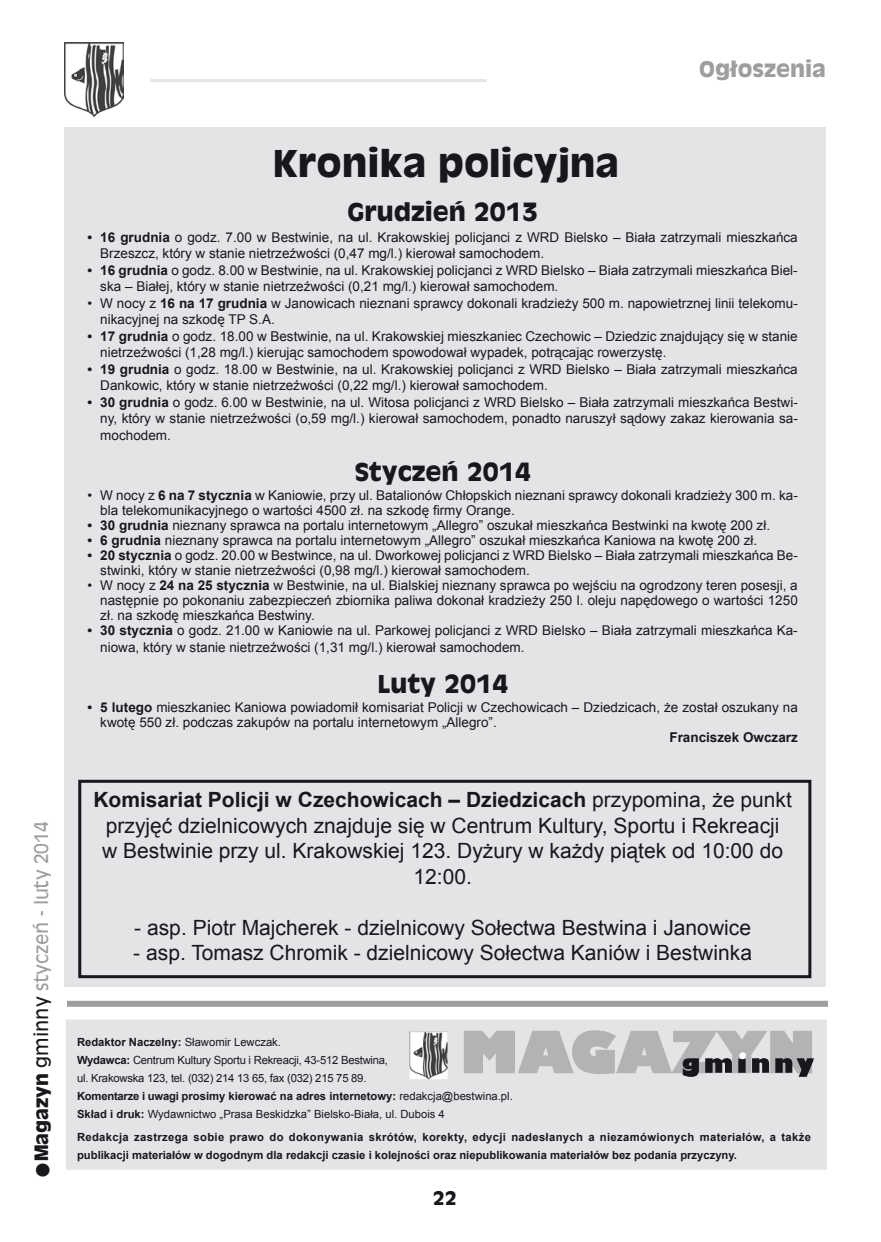
<style>
.page{position:relative;width:881px;height:1242px;background:#fff}
.page>*{position:absolute;margin:0;border:0;box-sizing:border-box;transform-origin:0 0}
.t1{font:700 36px "Antique Olive";color:#1a171c}
.t2{font:700 24px "Antique Olive";color:#1a171c}
.t3{font:21px/25.5px "Arial";color:#1a171c;text-align:center}
.t4{font:700 21px "Antique Olive";color:#9d9ea0}
.t5{font:18px "Antique Olive";color:#9d9ea0}
.t6{font:700 18px "Antique Olive";color:#1a171c}
.t7{font:13.5px/16.5px "Arial";color:#1a171c}
.t8{font:700 13.5px "Arial";color:#1a171c}
.t9{font:11.25px/18px "Arial";letter-spacing:-.02em;color:#1a171c}
.t10{font:700 11.25px/18px "Arial";color:#1a171c}
.s1{font-weight:700;font-size:36px;color:#1a171c}
.s2{font-weight:700;color:#1a171c}
.s3{color:#1a171c}
.s4{font-weight:700}
</style>
<div class="page">
<img style="left:64px;top:43px;width:59px;height:73px">
<hr style="left:150px;top:79px;width:336px;height:3px;background:#e3e4e5">
<div style="left:64px;top:128px;width:761px;height:859px;background:#e3e4e5"></div>
<div style="left:67px;top:1000px;width:760px;height:6px;background:#9d9ea0"></div>
<div style="left:66px;top:1019px;width:760px;height:150px;background:#e3e4e5;border:2px solid #e3e4e5"></div>
<svg style="left:464px;top:1030px;width:349px;height:47px"></svg>
<img style="left:409px;top:1031px;width:38px;height:48px">
<div style="left:78px;top:780px;width:733px;height:198px;border:3px solid #1a171c"></div>
<h3 class="t4" style="left:699px;top:55px;width:128px">Ogłoszenia</h3>
<h3 class="t5" style="left:30px;top:1179px;width:359px;rotate:-90deg"><span class="s1">•</span><span class="s2">Magazyn</span> <span class="s3">gminny</span> styczeń - luty 2014</h3>
<h1 class="t1" style="left:272px;top:140px;width:347px">Kronika policyjna</h1>
<h2 class="t2" style="left:347px;top:196px;width:191px">Grudzień 2013</h2>
<p class="t7" style="left:100px;top:229px;width:698px;text-indent:-13px"><span class="s4">• 16 grudnia</span> o godz. 7.00 w Bestwinie, na ul. Krakowskiej policjanci z WRD Bielsko – Biała zatrzymali mieszkańca<br>Brzeszcz, który w stanie nietrzeźwości (0,47 mg/l.) kierował samochodem.</p>
<p class="t7" style="left:100px;top:262px;width:698px;text-indent:-13px"><span class="s4">• 16 grudnia</span> o godz. 8.00 w Bestwinie, na ul. Krakowskiej policjanci z WRD Bielsko – Biała zatrzymali mieszkańca Biel&shy;ska – Białej, który w stanie nietrzeźwości (0,21 mg/l.) kierował samochodem.</p>
<p class="t7" style="left:100px;top:295px;width:698px;text-indent:-13px">• W nocy z <span class="s4">16 na 17 grudnia</span> w Janowicach nieznani sprawcy dokonali kradzieży 500 m. napowietrznej linii telekomu&shy;nikacyjnej na szkodę TP S.A.</p>
<p class="t7" style="left:100px;top:328px;width:698px;text-indent:-13px"><span class="s4">• 17 grudnia</span> o godz. 18.00 w Bestwinie, na ul. Krakowskiej mieszkaniec Czechowic – Dziedzic znajdujący się w stanie nietrzeźwości (1,28 mg/l.) kierując samochodem spowodował wypadek, potrącając rowerzystę.</p>
<p class="t7" style="left:100px;top:361px;width:698px;text-indent:-13px"><span class="s4">• 19 grudnia</span> o godz. 18.00 w Bestwinie, na ul. Krakowskiej policjanci z WRD Bielsko – Biała zatrzymali mieszkańca<br>Dankowic, który w stanie nietrzeźwości (0,22 mg/l.) kierował samochodem.</p>
<p class="t7" style="left:100px;top:394px;width:698px;text-align:justify;text-indent:-13px"><span class="s4">• 30 grudnia</span> o godz. 6.00 w Bestwinie, na ul. Witosa policjanci z WRD Bielsko – Biała zatrzymali mieszkańca Bestwi&shy;ny, który w stanie nietrzeźwości (o,59 mg/l.) kierował samochodem, ponadto naruszył sądowy zakaz kierowania sa&shy;mochodem.</p>
<h2 class="t2" style="left:354px;top:456px;width:177px">Styczeń 2014</h2>
<p class="t7" style="left:100px;top:488px;width:698px;line-height:15px;text-indent:-13px">• W nocy z <span class="s4">6 na 7 stycznia</span> w Kaniowie, przy ul. Batalionów Chłopskich nieznani sprawcy dokonali kradzieży 300 m. ka&shy;bla telekomunikacyjnego o wartości 4500 zł. na szkodę firmy Orange.</p>
<p class="t7" style="left:87px;top:517px;width:683px"><span class="s4">• 30 grudnia</span> nieznany sprawca na portalu internetowym „Allegro” oszukał mieszkańca Bestwinki na kwotę 200 zł.</p>
<p class="t7" style="left:87px;top:532px;width:671px"><span class="s4">• 6 grudnia</span> nieznany sprawca na portalu internetowym „Allegro” oszukał mieszkańca Kaniowa na kwotę 200 zł.</p>
<p class="t7" style="left:100px;top:548px;width:698px;line-height:15px;text-indent:-13px"><span class="s4">• 20 stycznia</span> o godz. 20.00 w Bestwince, na ul. Dworkowej policjanci z WRD Bielsko – Biała zatrzymali mieszkańca Be&shy;stwinki, który w stanie nietrzeźwości (0,98 mg/l.) kierował samochodem.</p>
<p class="t7" style="left:100px;top:578px;width:698px;line-height:15px;text-align:justify;text-indent:-13px">• W nocy z <span class="s4">24 na 25 stycznia</span> w Bestwinie, na ul. Bialskiej nieznany sprawca po wejściu na ogrodzony teren posesji, a następnie po pokonaniu zabezpieczeń zbiornika paliwa dokonał kradzieży 250 l. oleju napędowego o wartości 1250 zł. na szkodę mieszkańca Bestwiny.</p>
<p class="t7" style="left:100px;top:622px;width:698px;text-indent:-13px"><span class="s4">• 30 stycznia</span> o godz. 21.00 w Kaniowie na ul. Parkowej policjanci z WRD Bielsko – Biała zatrzymali mieszkańca Ka&shy;niowa, który w stanie nietrzeźwości (1,31 mg/l.) kierował samochodem.</p>
<h2 class="t2" style="left:377px;top:668px;width:132px">Luty 2014</h2>
<p class="t7" style="left:100px;top:700px;width:698px;line-height:15px;text-indent:-13px"><span class="s4">• 5 lutego</span> mieszkaniec Kaniowa powiadomił komisariat Policji w Czechowicach – Dziedzicach, że został oszukany na kwotę 550 zł. podczas zakupów na portalu internetowym „Allegro”.</p>
<p class="t8" style="left:669px;top:728px;width:130px">Franciszek Owczarz</p>
<h3 class="t3" style="left:93px;top:787px;width:699px"><span class="s4">Komisariat Policji w Czechowicach – Dziedzicach</span> przypomina, że punkt przyjęć dzielnicowych znajduje się w Centrum Kultury, Sportu i Rekreacji<br>w Bestwinie przy ul. Krakowskiej 123. Dyżury w każdy piątek od 10:00 do 12:00.</h3>
<h3 class="t3" style="left:134px;top:914px;width:618px">- asp. Piotr Majcherek - dzielnicowy Sołectwa Bestwina i Janowice</h3>
<h3 class="t3" style="left:133px;top:940px;width:620px">- asp. Tomasz Chromik - dzielnicowy Sołectwa Kaniów i Bestwinka</h3>
<p class="t9" style="left:77px;top:1033px;width:437px"><span class="s4">Redaktor Naczelny:</span> Sławomir Lewczak.<br><span class="s4">Wydawca:</span> Centrum Kultury Sportu i Rekreacji, 43-512 Bestwina,<br>ul. Krakowska 123, tel. (032) 214 13 65, fax (032) 215 75 89.<br><span class="s4">Komentarze i uwagi prosimy kierować na adres internetowy:</span> redakcja@bestwina.pl.<br><span class="s4">Skład i druk:</span> Wydawnictwo „Prasa Beskidzka” Bielsko-Biała, ul. Dubois 4</p>
<p class="t10" style="left:77px;top:1128px;width:735px">Redakcja zastrzega sobie prawo do dokonywania skrótów, korekty, edycji nadesłanych a niezamówionych materiałów, a także publikacji materiałów w dogodnym dla redakcji czasie i kolejności oraz niepublikowania materiałów bez podania przyczyny.</p>
<h3 class="t6" style="left:432px;top:1186px;width:25px">22</h3>
</div>
